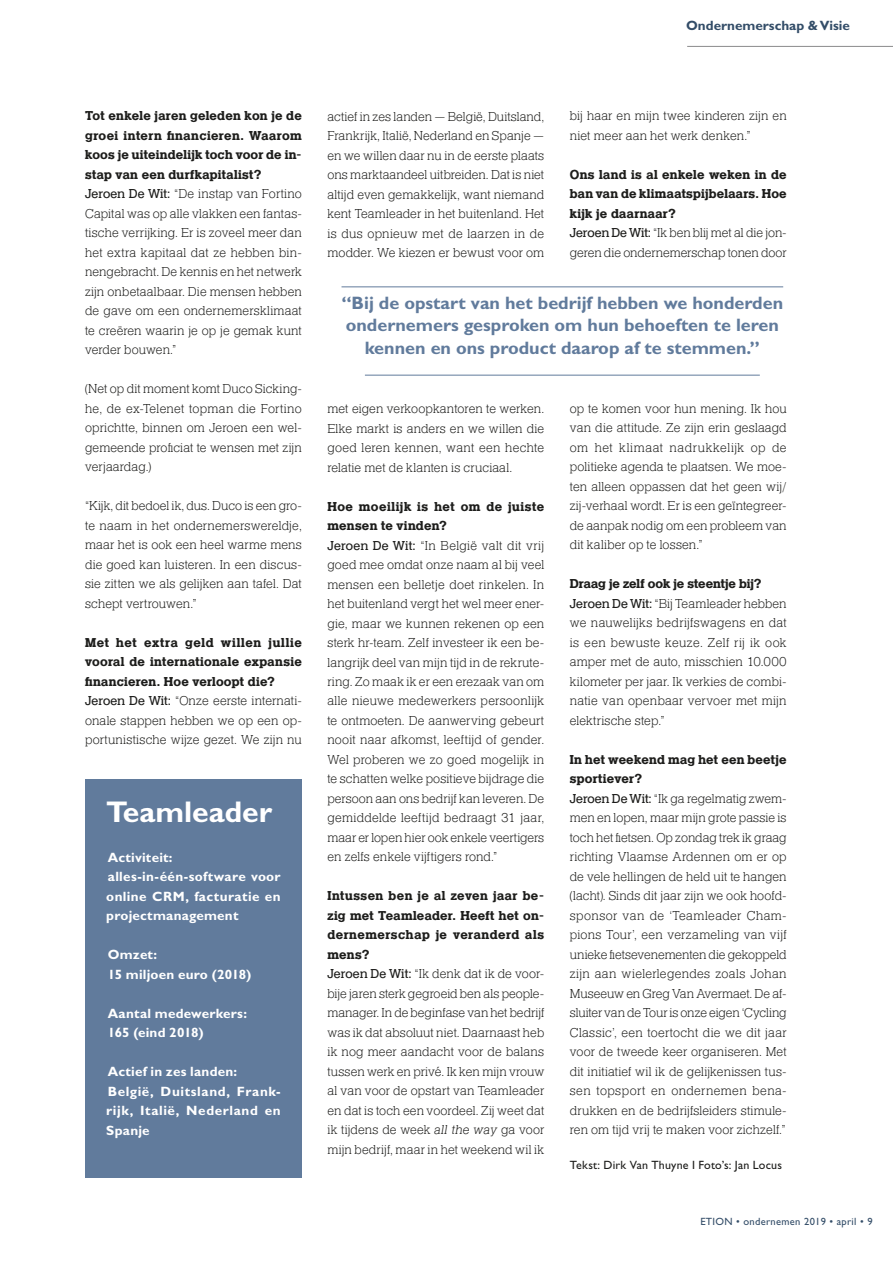
<style>
.page{position:relative;width:893px;height:1263px;background:#fff}
.page>*{position:absolute;margin:0;border:0;box-sizing:border-box;transform-origin:0 0}
.t1{font:700 30px "Gill Sans Std";color:#fff}
.t2{font:700 18px/22.5px "Gill Sans Std";color:#617b9c;text-align:center}
.t3{font:300 13.5px/19.5px "Helserif";letter-spacing:.005em;color:#1d1d1b}
.t4{font:700 13.5px/19.5px "Helserif";letter-spacing:.015em;color:#1d1d1b}
.t5{font:700 13.5px/19.5px "Gill Sans Std";letter-spacing:.02em;color:#fff}
.t6{font:700 13.5px/19.5px "Gill Sans Std";letter-spacing:.04em;color:#fff}
.t7{font:700 13.5px "Gill Sans Std";color:#334d68}
.t8{font:12px "Gill Sans Std";letter-spacing:.02em;color:#1d1d1b}
.t9{font:10.5px "Gill Sans Std";letter-spacing:.03em;color:#334d68}
.s1{font-weight:700}
.s2{font-family:"Helserif Boo";font-weight:400}
.s3{font-weight:300}
.s4{font-style:italic}
</style>
<div class="page">
<hr style="left:687px;top:46px;width:206px;height:1px;background:#8b8a8c">
<div style="left:85px;top:780px;width:217px;height:398px;background:#617b9c"></div>
<hr style="left:341px;top:286px;width:442px;height:1px;background:#617b9c">
<hr style="left:365px;top:375px;width:395px;height:1px;background:#617b9c">
<p class="t7" style="left:686px;top:18px;width:165px">Ondernemerschap &amp; Visie</p>
<p class="t3" style="left:85px;top:107px;width:218px"><span class="s1">Tot enkele jaren geleden kon je de groei intern financieren. Waarom koos je uiteindelijk toch voor de in&shy;stap van een durfkapitalist?<br></span><span class="s2">Jeroen De Wit:</span> “De instap van Fortino Capital was op alle vlakken een fantas&shy;tische verrijking. Er is zoveel meer dan het extra kapitaal dat ze hebben bin&shy;nengebracht. De kennis en het netwerk zijn onbetaalbaar. Die mensen hebben de gave om een ondernemersklimaat te creëren waarin je op je gemak kunt verder bouwen.”</p>
<p class="t3" style="left:85px;top:380px;width:218px;text-align:justify">(Net op dit moment komt Duco Sicking&shy;he, de ex-Telenet topman die Fortino oprichtte, binnen om Jeroen een wel&shy;gemeende proficiat te wensen met zijn verjaardag.)</p>
<p class="t3" style="left:85px;top:497px;width:218px;text-align:justify">“Kijk, dit bedoel ik, dus. Duco is een gro&shy;te naam in het ondernemerswereldje, maar het is ook een heel warme mens die goed kan luisteren. In een discus&shy;sie zitten we als gelijken aan tafel. Dat schept vertrouwen.”</p>
<p class="t4" style="left:85px;top:633px;width:218px">Met het extra geld willen jullie vooral de internationale expansie financieren. Hoe verloopt die?<br><span class="s2">Jeroen De Wit:</span> <span class="s3">“Onze eerste internati&shy;onale stappen hebben we op een op&shy;portunistische wijze gezet. We zijn nu</span></p>
<h1 class="t1" style="left:106px;top:794px;width:167px">Teamleader</h1>
<p class="t5" style="left:106px;top:847px;width:176px">Activiteit: alles-in-één-software voor online CRM, facturatie en projectmanagement</p>
<p class="t5" style="left:108px;top:945px;width:145px">Omzet:<br>15 miljoen euro (2018)</p>
<p class="t5" style="left:108px;top:1003px;width:141px">Aantal medewerkers:<br>165 (eind 2018)</p>
<p class="t6" style="left:106px;top:1062px;width:176px">Actief in zes landen:<br>België, Duitsland, Frank&shy;rijk, Italië, Nederland en<br>Spanje</p>
<p class="t3" style="left:327px;top:107px;width:218px;text-align:justify">actief in zes landen — België, Duitsland, Frankrijk, Italië, Nederland en Spanje — en we willen daar nu in de eerste plaats ons marktaandeel uitbreiden. Dat is niet altijd even gemakkelijk, want niemand kent Teamleader in het buitenland. Het is dus opnieuw met de laarzen in de modder. We kiezen er bewust voor om</p>
<p class="t3" style="left:570px;top:107px;width:218px">bij haar en mijn twee kinderen zijn en niet meer aan het werk denken.”</p>
<p class="t4" style="left:570px;top:165px;width:218px">Ons land is al enkele weken in de ban van de klimaatspijbelaars. Hoe kijk je daarnaar?<br><span class="s2">Jeroen De Wit:</span> <span class="s3">“Ik ben blij met al die jon&shy;geren die ondernemerschap tonen door</span></p>
<h2 class="t2" style="left:341px;top:291px;width:443px">“Bij de opstart van het bedrijf hebben we honderden ondernemers gesproken om hun behoeften te leren kennen en ons product daarop af te stemmen.”</h2>
<p class="t3" style="left:327px;top:399px;width:218px;text-align:justify">met eigen verkoopkantoren te werken.<br>Elke markt is anders en we willen die goed leren kennen, want een hechte relatie met de klanten is cruciaal.</p>
<p class="t3" style="left:327px;top:497px;width:218px"><span class="s1">Hoe moeilijk is het om de juiste mensen te vinden?<br></span><span class="s2">Jeroen De Wit:</span> “In België valt dit vrij goed mee omdat onze naam al bij veel mensen een belletje doet rinkelen. In het buitenland vergt het wel meer ener&shy;gie, maar we kunnen rekenen op een sterk hr-team. Zelf investeer ik een be&shy;langrijk deel van mijn tijd in de rekrute&shy;ring. Zo maak ik er een erezaak van om alle nieuwe medewerkers persoonlijk te ontmoeten. De aanwerving gebeurt nooit naar afkomst, leeftijd of gender.<br>Wel proberen we zo goed mogelijk in te schatten welke positieve bijdrage die persoon aan ons bedrijf kan leveren. De gemiddelde leeftijd bedraagt 31 jaar, maar er lopen hier ook enkele veertigers en zelfs enkele vijftigers rond.”</p>
<p class="t3" style="left:327px;top:887px;width:218px"><span class="s1">Intussen ben je al zeven jaar be&shy;zig met Teamleader. Heeft het on&shy;dernemerschap je veranderd als mens?<br></span><span class="s2">Jeroen De Wit:</span> “Ik denk dat ik de voor&shy;bije jaren sterk gegroeid ben als people&shy;manager. In de beginfase van het bedrijf was ik dat absoluut niet. Daarnaast heb ik nog meer aandacht voor de balans tussen werk en privé. Ik ken mijn vrouw al van voor de opstart van Teamleader en dat is toch een voordeel. Zij weet dat ik tijdens de week <span class="s4">all the way</span> ga voor mijn bedrijf, maar in het weekend wil ik</p>
<p class="t3" style="left:570px;top:399px;width:218px;text-align:justify">op te komen voor hun mening. Ik hou van die attitude. Ze zijn erin geslaagd om het klimaat nadrukkelijk op de politieke agenda te plaatsen. We moe&shy;ten alleen oppassen dat het geen wij/ zij-verhaal wordt. Er is een geïntegreer&shy;de aanpak nodig om een probleem van dit kaliber op te lossen.”</p>
<p class="t3" style="left:570px;top:575px;width:218px"><span class="s1">Draag je zelf ook je steentje bij?<br></span><span class="s2">Jeroen De Wit:</span> “Bij Teamleader hebben we nauwelijks bedrijfswagens en dat is een bewuste keuze. Zelf rij ik ook amper met de auto, misschien 10.000 kilometer per jaar. Ik verkies de combi&shy;natie van openbaar vervoer met mijn elektrische step.”</p>
<p class="t3" style="left:570px;top:750px;width:218px"><span class="s1">In het weekend mag het een beetje sportiever?<br></span><span class="s2">Jeroen De Wit:</span> “Ik ga regelmatig zwem&shy;men en lopen, maar mijn grote passie is toch het fietsen. Op zondag trek ik graag richting Vlaamse Ardennen om er op de vele hellingen de held uit te hangen (lacht). Sinds dit jaar zijn we ook hoofd&shy;sponsor van de ‘Teamleader Cham&shy;pions Tour’, een verzameling van vijf unieke fietsevenementen die gekoppeld zijn aan wielerlegendes zoals Johan Museeuw en Greg Van Avermaet. De af&shy;sluiter van de Tour is onze eigen ‘Cycling Classic’, een toertocht die we dit jaar voor de tweede keer organiseren. Met dit initiatief wil ik de gelijkenissen tus&shy;sen topsport en ondernemen bena&shy;drukken en de bedrijfsleiders stimule&shy;ren om tijd vrij te maken voor zichzelf.”</p>
<p class="t8" style="left:570px;top:1158px;width:214px">Tekst: Dirk Van Thuyne I Foto’s: Jan Locus</p>
<p class="t9" style="left:700px;top:1215px;width:174px">ETION • ondernemen 2019 • april • 9</p>
</div>
